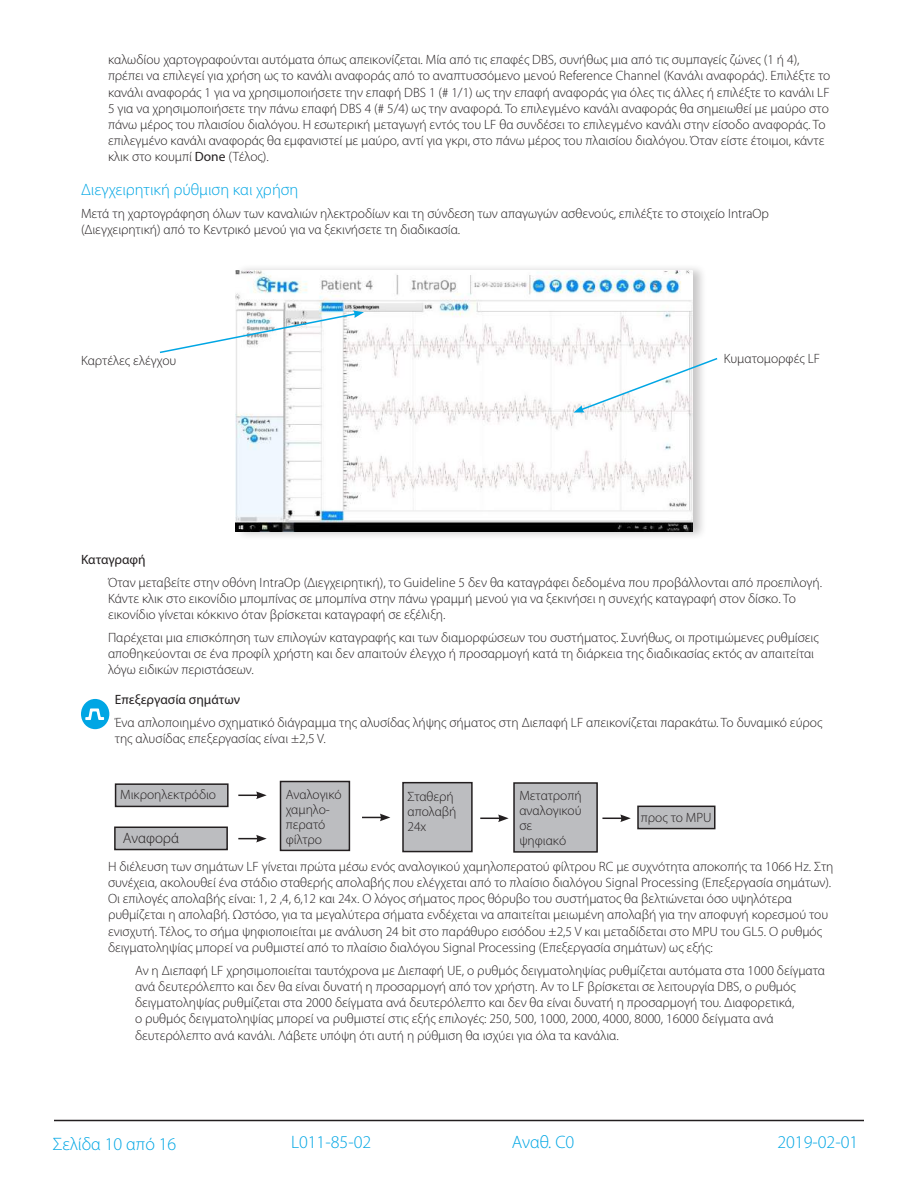
<style>
.page{position:relative;width:918px;height:1188px;background:#fff}
.page>*{position:absolute;margin:0;border:0;box-sizing:border-box;transform-origin:0 0}
.t1{font:300 18px "Myriad Pro";color:#00a6e4}
.t2{font:300 16.5px "Myriad Pro";color:#00a6e4}
.t3{font:300 15px "Myriad Pro";color:#231f20}
.t4{font:300 13.5px/16.2px "Myriad Pro";color:#231f20}
.t5{font:13.5px "Myriad Pro";color:#231f20}
.s1{font-weight:400}
</style>
<div class="page">
<hr style="left:54px;top:1120px;width:810px;height:1px;background:#231f20">
<div style="left:234px;top:263px;width:473px;height:278px;background:#231f20;opacity:.25"></div>
<img style="left:236px;top:270px;width:456px;height:261px">
<svg style="left:159px;top:310px;width:205px;height:44px"></svg>
<svg style="left:573px;top:357px;width:145px;height:56px"></svg>
<div style="left:81px;top:699px;width:28px;height:30px;background:#00a6e4;border-radius:50%"></div>
<svg style="left:85px;top:708px;width:19px;height:12px"></svg>
<div style="left:116px;top:784px;width:112px;height:22px;background:#bcbdc0"></div>
<div style="left:115px;top:783px;width:114px;height:24px;border:2px solid #231f20"></div>
<div style="left:115px;top:827px;width:112px;height:23px;background:#bcbdc0"></div>
<div style="left:114px;top:827px;width:114px;height:23px;border:2px solid #231f20"></div>
<div style="left:403px;top:783px;width:69px;height:69px;background:#bcbdc0"></div>
<div style="left:402px;top:782px;width:71px;height:70px;border:2px solid #231f20"></div>
<div style="left:514px;top:783px;width:83px;height:69px;background:#bcbdc0"></div>
<div style="left:513px;top:782px;width:85px;height:71px;border:2px solid #231f20"></div>
<div style="left:638px;top:806px;width:77px;height:23px;background:#bcbdc0"></div>
<div style="left:637px;top:806px;width:79px;height:23px;border:2px solid #231f20"></div>
<svg style="left:238px;top:791px;width:29px;height:8px"></svg>
<svg style="left:238px;top:835px;width:29px;height:7px"></svg>
<svg style="left:480px;top:814px;width:29px;height:8px"></svg>
<svg style="left:602px;top:814px;width:29px;height:8px"></svg>
<div style="left:281px;top:782px;width:68px;height:68px;background:#bcbdc0"></div>
<div style="left:280px;top:781px;width:70px;height:70px;border:2px solid #231f20"></div>
<svg style="left:362px;top:814px;width:28px;height:7px"></svg>
<p class="t4" style="left:108px;top:52px;width:724px">καλωδίου χαρτογραφούνται αυτόματα όπως απεικονίζεται. Μία από τις επαφές DBS, συνήθως μια από τις συμπαγείς ζώνες (1 ή 4), πρέπει να επιλεγεί για χρήση ως το κανάλι αναφοράς από το αναπτυσσόμενο μενού Reference Channel (Κανάλι αναφοράς). Επιλέξτε το κανάλι αναφοράς 1 για να χρησιμοποιήσετε την επαφή DBS 1 (# 1/1) ως την επαφή αναφοράς για όλες τις άλλες ή επιλέξτε το κανάλι LF 5 για να χρησιμοποιήσετε την πάνω επαφή DBS 4 (# 5/4) ως την αναφορά. Το επιλεγμένο κανάλι αναφοράς θα σημειωθεί με μαύρο στο πάνω μέρος του πλαισίου διαλόγου. Η εσωτερική μεταγωγή εντός του LF θα συνδέσει το επιλεγμένο κανάλι στην είσοδο αναφοράς. Το επιλεγμένο κανάλι αναφοράς θα εμφανιστεί με μαύρο, αντί για γκρι, στο πάνω μέρος του πλαισίου διαλόγου. Όταν είστε έτοιμοι, κάντε κλικ στο κουμπί <span class="s1">Done</span> (Τέλος).</p>
<p class="t2" style="left:81px;top:180px;width:219px">Διεγχειρητική ρύθμιση και χρήση</p>
<p class="t4" style="left:81px;top:205px;width:690px">Μετά τη χαρτογράφηση όλων των καναλιών ηλεκτροδίων και τη σύνδεση των απαγωγών ασθενούς, επιλέξτε το στοιχείο IntraOp (Διεγχειρητική) από το Κεντρικό μενού για να ξεκινήσετε τη διαδικασία.</p>
<p class="t4" style="left:81px;top:353px;width:97px">Καρτέλες ελέγχου</p>
<p class="t4" style="left:724px;top:350px;width:97px">Κυματομορφές LF</p>
<p class="t5" style="left:81px;top:551px;width:66px">Καταγραφή</p>
<p class="t4" style="left:108px;top:574px;width:716px">Όταν μεταβείτε στην οθόνη IntraOp (Διεγχειρητική), το Guideline 5 δεν θα καταγράφει δεδομένα που προβάλλονται από προεπιλογή.<br>Κάντε κλικ στο εικονίδιο μπομπίνας σε μπομπίνα στην πάνω γραμμή μενού για να ξεκινήσει η συνεχής καταγραφή στον δίσκο. Το εικονίδιο γίνεται κόκκινο όταν βρίσκεται καταγραφή σε εξέλιξη.</p>
<p class="t4" style="left:108px;top:630px;width:712px">Παρέχεται μια επισκόπηση των επιλογών καταγραφής και των διαμορφώσεων του συστήματος. Συνήθως, οι προτιμώμενες ρυθμίσεις αποθηκεύονται σε ένα προφίλ χρήστη και δεν απαιτούν έλεγχο ή προσαρμογή κατά τη διάρκεια της διαδικασίας εκτός αν απαιτείται λόγω ειδικών περιστάσεων.</p>
<p class="t5" style="left:115px;top:691px;width:127px">Επεξεργασία σημάτων</p>
<p class="t4" style="left:115px;top:715px;width:709px">Ένα απλοποιημένο σχηματικό διάγραμμα της αλυσίδας λήψης σήματος στη Διεπαφή LF απεικονίζεται παρακάτω. Το δυναμικό εύρος της αλυσίδας επεξεργασίας είναι ±2,5 V.</p>
<p class="t4" style="left:120px;top:786px;width:97px">Μικροηλεκτρόδιο</p>
<p class="t3" style="left:123px;top:830px;width:58px">Αναφορά</p>
<p class="t4" style="left:286px;top:787px;width:57px;line-height:15px">Αναλογικό χαμηλο&shy;περατό φίλτρο</p>
<p class="t4" style="left:108px;top:859px;width:727px">Η διέλευση των σημάτων LF γίνεται πρώτα μέσω ενός αναλογικού χαμηλοπερατού φίλτρου RC με συχνότητα αποκοπής τα 1066 Hz. Στη συνέχεια, ακολουθεί ένα στάδιο σταθερής απολαβής που ελέγχεται από το πλαίσιο διαλόγου Signal Processing (Επεξεργασία σημάτων).<br>Οι επιλογές απολαβής είναι: 1, 2 ,4, 6,12 και 24x. Ο λόγος σήματος προς θόρυβο του συστήματος θα βελτιώνεται όσο υψηλότερα ρυθμίζεται η απολαβή. Ωστόσο, για τα μεγαλύτερα σήματα ενδέχεται να απαιτείται μειωμένη απολαβή για την αποφυγή κορεσμού του ενισχυτή. Τέλος, το σήμα ψηφιοποιείται με ανάλυση 24 bit στο παράθυρο εισόδου ±2,5 V και μεταδίδεται στο MPU του GL5. Ο ρυθμός δειγματοληψίας μπορεί να ρυθμιστεί από το πλαίσιο διαλόγου Signal Processing (Επεξεργασία σημάτων) ως εξής:</p>
<p class="t4" style="left:135px;top:962px;width:692px">Αν η Διεπαφή LF χρησιμοποιείται ταυτόχρονα με Διεπαφή UE, ο ρυθμός δειγματοληψίας ρυθμίζεται αυτόματα στα 1000 δείγματα ανά δευτερόλεπτο και δεν θα είναι δυνατή η προσαρμογή από τον χρήστη. Αν το LF βρίσκεται σε λειτουργία DBS, ο ρυθμός δειγματοληψίας ρυθμίζεται στα 2000 δείγματα ανά δευτερόλεπτο και δεν θα είναι δυνατή η προσαρμογή του. Διαφορετικά,<br>ο ρυθμός δειγματοληψίας μπορεί να ρυθμιστεί στις εξής επιλογές: 250, 500, 1000, 2000, 4000, 8000, 16000 δείγματα ανά δευτερόλεπτο ανά κανάλι. Λάβετε υπόψη ότι αυτή η ρύθμιση θα ισχύει για όλα τα κανάλια.</p>
<p class="t4" style="left:407px;top:789px;width:51px;line-height:15px">Σταθερή απολαβή<br>24x</p>
<p class="t4" style="left:519px;top:789px;width:64px;line-height:15px">Μετατροπή αναλογικού σε ψηφιακό</p>
<p class="t4" style="left:641px;top:810px;width:72px">προς το MPU</p>
<h1 class="t1" style="left:53px;top:1134px;width:125px">Σελίδα 10 από 16</h1>
<h1 class="t1" style="left:291px;top:1132px;width:82px">L011-85-02</h1>
<h1 class="t1" style="left:512px;top:1132px;width:64px">Αναθ. C0</h1>
<h1 class="t1" style="left:777px;top:1132px;width:82px">2019-02-01</h1>
</div>
